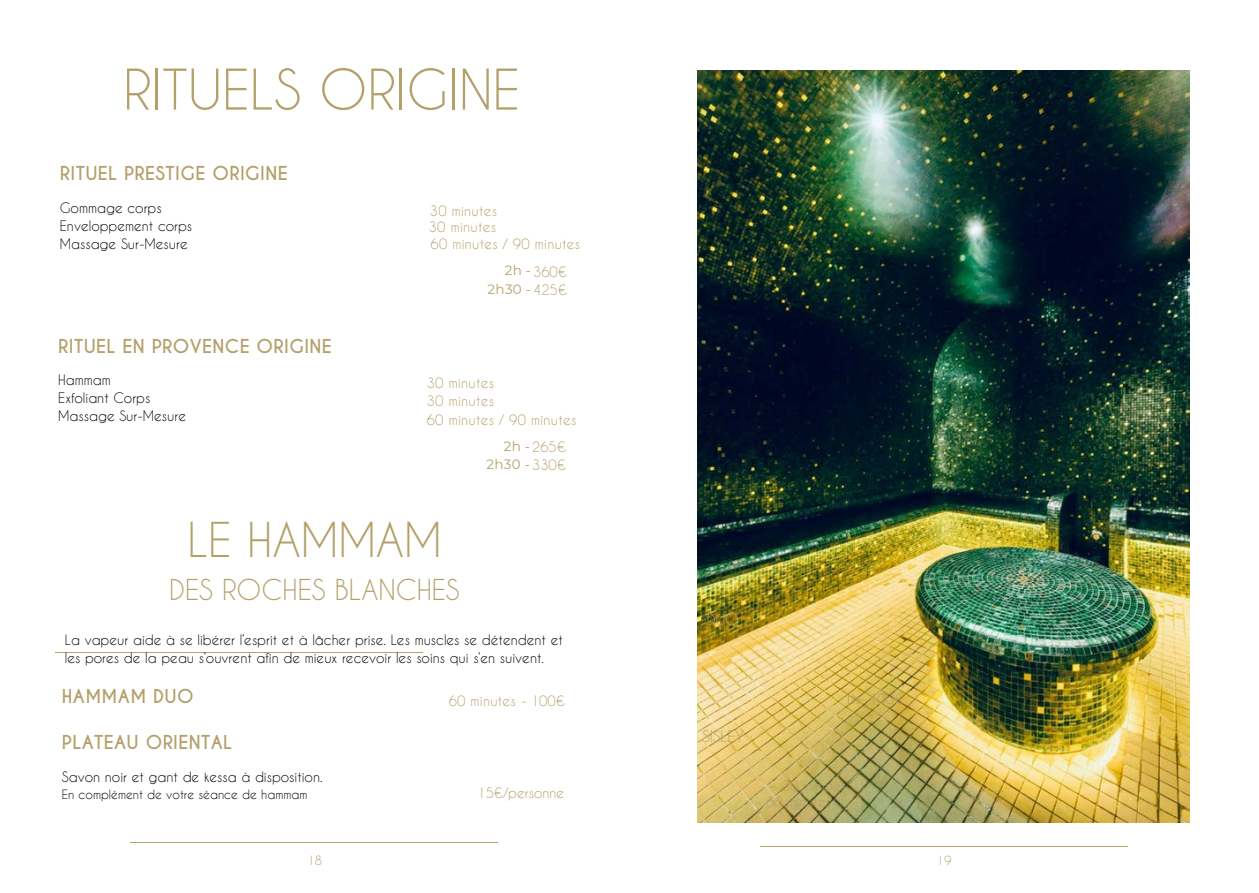
<style>
.page{position:relative;width:1259px;height:893px;background:#fff}
.page>*{position:absolute;margin:0;border:0;box-sizing:border-box;transform-origin:0 0}
.t1{font:52.5px "Caviar Dreams";color:#b3a06a}
.t2{font:45px "Caviar Dreams";color:#b3a06a}
.t3{font:27px "Caviar Dreams";color:#b3a06a}
.t4{font:700 18px "Caviar Dreams";letter-spacing:.02em;color:#b3a06a}
.t5{font:15px "Caviar Dreams";color:#b3a06a}
.t6{font:13.5px/18px "Caviar Dreams";color:#000}
.t7{font:13.5px "Caviar Dreams";letter-spacing:.02em;color:#b3a06a}
.t8{font:13.5px "Caviar Dreams";color:#b3a06a}
.t9{font:13.5px "Montserrat";letter-spacing:.02em;color:#b3a06a}
.t10{font:12px "Caviar Dreams";color:#000}
.t11{font:12px "Caviar Dreams";color:#b3a06a}
.s1{font-family:"Montserrat"}
.s2{font-family:"Caviar Dreams"}
</style>
<div class="page">
<hr style="left:131px;top:841px;width:367px;height:1px;background:#b3a06a">
<hr style="left:760px;top:846px;width:367px;height:1px;background:#b3a06a">
<img style="left:698px;top:71px;width:492px;height:751px">
<hr style="left:56px;top:652px;width:367px;height:1px;background:#b3a06a">
<p class="t1" style="left:123px;top:58px;width:398px">RITUELS ORIGINE</p>
<p class="t4" style="left:60px;top:163px;width:229px">RITUEL PRESTIGE ORIGINE</p>
<p class="t6" style="left:60px;top:198px;width:103px">Gommage corps</p>
<p class="t6" style="left:60px;top:216px;width:134px">Enveloppement corps</p>
<p class="t6" style="left:60px;top:234px;width:129px">Massage Sur-Mesure</p>
<p class="t4" style="left:58px;top:335px;width:275px">RITUEL EN PROVENCE ORIGINE</p>
<p class="t6" style="left:58px;top:371px;width:54px">Hammam</p>
<h2 class="t6" style="left:58px;top:389px;width:94px">Exfoliant Corps</h2>
<h3 class="t6" style="left:58px;top:407px;width:129px">Massage Sur-Mesure</h3>
<p class="t7" style="left:430px;top:202px;width:69px">30 minutes</p>
<p class="t7" style="left:430px;top:236px;width:151px">60 minutes / 90 minutes</p>
<p class="t7" style="left:429px;top:219px;width:69px">30 minutes</p>
<h5 class="t7" style="left:505px;top:263px;width:64px"><span class="s1">2h -</span> 360€</h5>
<p class="t9" style="left:488px;top:280px;width:81px">2h30 - <span class="s2">425€</span></p>
<h4 class="t7" style="left:427px;top:374px;width:69px">30 minutes</h4>
<h6 class="t7" style="left:427px;top:392px;width:69px">30 minutes</h6>
<p class="t7" style="left:427px;top:411px;width:151px">60 minutes / 90 minutes</p>
<p class="t7" style="left:504px;top:438px;width:64px"><span class="s1">2h -</span> 265€</p>
<p class="t9" style="left:487px;top:456px;width:81px">2h30 - <span class="s2">330€</span></p>
<p class="t2" style="left:187px;top:513px;width:256px">LE HAMMAM</p>
<p class="t3" style="left:169px;top:573px;width:292px">DES ROCHES BLANCHES</p>
<p class="t6" style="left:65px;top:630px;width:500px">La vapeur aide à se libérer l’esprit et à lâcher prise. Les muscles se détendent et les pores de la peau s’ouvrent afin de mieux recevoir les soins qui s’en suivent.</p>
<h4 class="t4" style="left:62px;top:685px;width:133px">HAMMAM DUO</h4>
<p class="t4" style="left:62px;top:731px;width:172px">PLATEAU ORIENTAL</p>
<p class="t6" style="left:62px;top:767px;width:262px">Savon noir et gant de kessa à disposition.</p>
<p class="t10" style="left:62px;top:786px;width:247px">En complément de votre séance de hammam</p>
<p class="t7" style="left:449px;top:692px;width:118px">60 minutes - 100€</p>
<h4 class="t8" style="left:477px;top:784px;width:88px">15€/personne</h4>
<p class="t5" style="left:707px;top:610px;width:42px">DUO :</p>
<p class="t5" style="left:702px;top:727px;width:53px">SISLEY :</p>
<p class="t7" style="left:846px;top:690px;width:59px"><span class="s1">1h</span>– 100€</p>
<p class="t8" style="left:771px;top:777px;width:77px">– 30 minutes</p>
<h4 class="t11" style="left:307px;top:853px;width:16px">18</h4>
<p class="t11" style="left:937px;top:853px;width:16px">19</p>
</div>
